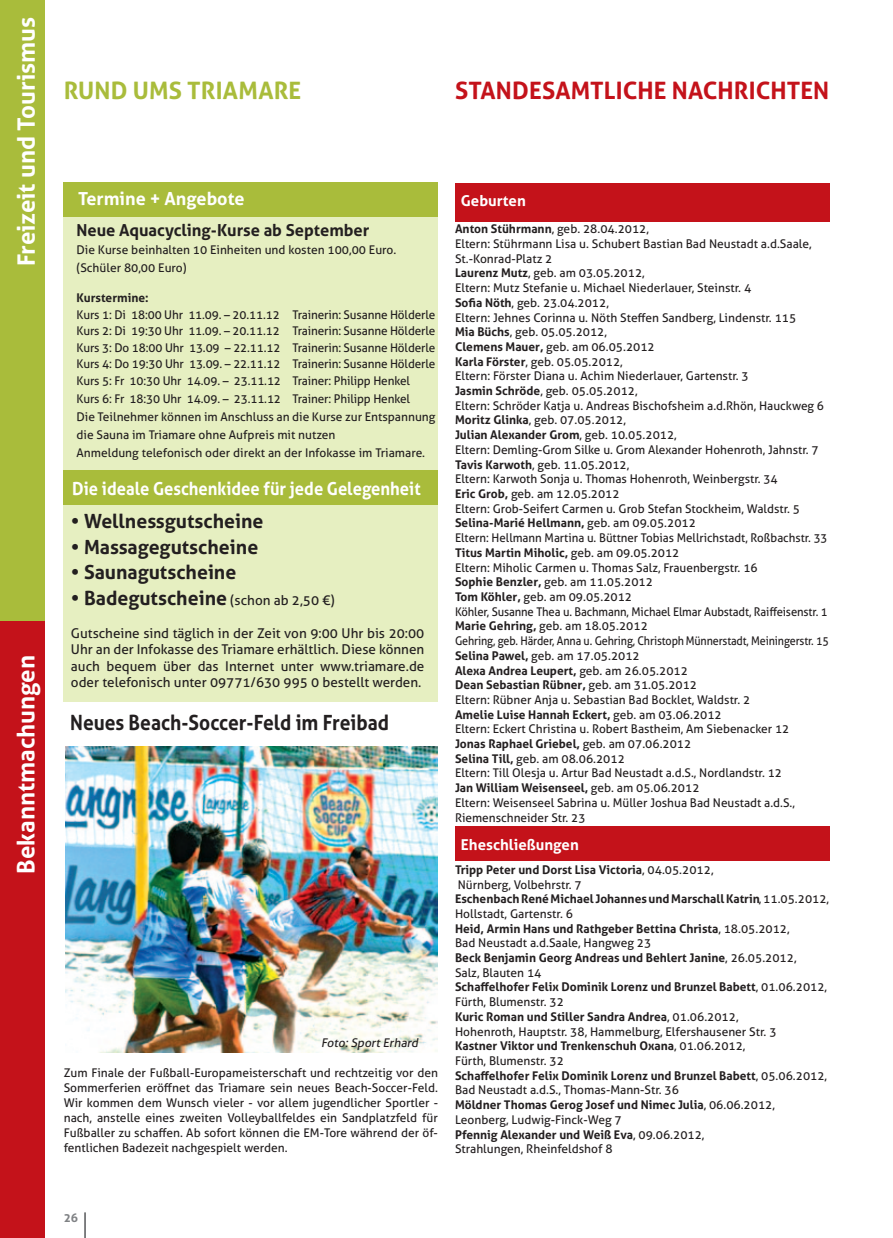
<style>
.page{position:relative;width:893px;height:1238px;background:#fff}
.page>*{position:absolute;margin:0;border:0;box-sizing:border-box;transform-origin:0 0}
.t1{font:700 24px "Aller";color:#fff}
.t2{font:700 24px "Aller";letter-spacing:.005em;color:#c4121a}
.t3{font:700 24px "Aller";letter-spacing:.01em;color:#a9bc3b}
.t4{font:700 21px "Aller";color:#231f20;scale:.92 1}
.t5{font:700 19.5px "Aller";color:#231f20}
.t6{font:700 18px "Aller";color:#fff;scale:.92 1}
.t7{font:700 18px "Aller";color:#fff}
.t8{font:700 16.5px "Aller";color:#231f20}
.t9{font:700 15px "Aller";color:#fff}
.t10{font:13.5px/16.5px "Aller";color:#231f20;text-align:justify}
.t11{font:12px/14.7px "Aller";color:#231f20}
.t12{font:italic 12px "Aller";color:#231f20}
.t13{font:700 12px "Aller";color:#231f20}
.t14{font:700 12px "Aller";color:#808285}
.s1{font-weight:400;font-size:13.5px}
.s2{font-weight:700}
</style>
<div class="page">
<div style="left:0;top:0;width:45px;height:625px;background:#a9bc3b"></div>
<div style="left:64px;top:192px;width:374px;height:510px;background:#e6efc1"></div>
<div style="left:64px;top:183px;width:374px;height:34px;background:#a9bc3b"></div>
<div style="left:64px;top:470px;width:374px;height:34px;background:#a9bc3b"></div>
<img style="left:66px;top:746px;width:372px;height:306px">
<div style="left:455px;top:183px;width:374px;height:38px;background:#c4121a"></div>
<div style="left:455px;top:826px;width:374px;height:34px;background:#c4121a"></div>
<div style="left:0;top:621px;width:45px;height:616px;background:#c4121a"></div>
<svg style="left:85px;top:1212px;width:1px;height:25px"></svg>
<h1 class="t1" style="left:11px;top:266px;width:251px;rotate:-90deg">Freizeit und Tourismus</h1>
<h1 class="t1" style="left:11px;top:873px;width:220px;rotate:-90deg">Bekanntmachungen</h1>
<h1 class="t3" style="left:64px;top:76px;width:239px">Ru nd ums triamare</h1>
<h1 class="t2" style="left:455px;top:76px;width:376px">standesamtliche nachrichten</h1>
<h3 class="t7" style="left:78px;top:187px;width:168px">Termine + Angebote</h3>
<h3 class="t8" style="left:77px;top:220px;width:294px">Neue Aquacycling-Kurse ab September</h3>
<p class="t11" style="left:77px;top:241px;width:321px;line-height:18px">Die Kurse beinhalten 10 Einheiten und kosten 100,00 Euro. (Schüler 80,00 Euro)</p>
<p class="t13" style="left:77px;top:291px;width:74px">Kurstermine:</p>
<p class="t11" style="left:77px;top:306px;width:360px;line-height:16.5px;text-align:justify">Kurs 1: Di 18:00 Uhr 11.09. – 20.11.12 Trainerin: Susanne Hölderle Kurs 2: Di 19:30 Uhr 11.09. – 20.11.12 Trainerin: Susanne Hölderle Kurs 3: Do 18:00 Uhr 13.09 – 22.11.12 Trainerin: Susanne Hölderle Kurs 4: Do 19:30 Uhr 13.09. – 22.11.12 Trainerin: Susanne Hölderle Kurs 5: Fr 10:30 Uhr 14.09. – 23.11.12 Trainer: Philipp Henkel</p>
<p class="t11" style="left:77px;top:389px;width:360px;line-height:18px">Kurs 6: Fr 18:30 Uhr 14.09. – 23.11.12 Trainer: Philipp Henkel<br>Die Teilnehmer können im Anschluss an die Kurse zur Entspannung die Sauna im Triamare ohne Aufpreis mit nutzen<br>Anmeldung telefonisch oder direkt an der Infokasse im Triamare.</p>
<h3 class="t6" style="left:72px;top:477px;width:380px">Die ideale Geschenkidee für jede Gelegenheit</h3>
<h3 class="t5" style="left:71px;top:509px;width:194px">• Wellnessgutscheine</h3>
<h3 class="t5" style="left:71px;top:534px;width:189px">• Massagegutscheine</h3>
<h3 class="t5" style="left:71px;top:560px;width:167px">• Saunagutscheine</h3>
<h3 class="t5" style="left:71px;top:585px;width:265px">• Badegutscheine <span class="s1">(schon ab 2,50 €)</span></h3>
<p class="t10" style="left:71px;top:624px;width:355px">Gutscheine sind täglich in der Zeit von 9:00 Uhr bis 20:00<br>Uhr an der Infokasse des Triamare erhältlich. Diese können auch bequem über das Internet unter www.triamare.de oder telefonisch unter 09771/630 995 0 bestellt werden.</p>
<h2 class="t4" style="left:70px;top:709px;width:348px">Neues Beach-Soccer-Feld im Freibad</h2>
<p class="t12" style="left:321px;top:1035px;width:101px">Foto:Sport Erhard</p>
<p class="t11" style="left:64px;top:1064px;width:376px;text-align:justify">Zum Finale der Fußball-Europameisterschaft und rechtzeitig vor den Sommerferien eröffnet das Triamare sein neues Beach-Soccer-Feld.<br>Wir kommen dem Wunsch vieler - vor allem jugendlicher Sportler - nach, anstelle eines zweiten Volleyballfeldes ein Sandplatzfeld für Fußballer zu schaffen. Ab sofort können die EM-Tore während der öf&shy;fentlichen Badezeit nachgespielt werden.</p>
<p class="t9" style="left:461px;top:192px;width:66px">Geburten</p>
<p class="t11" style="left:455px;top:222px;width:375px"><span class="s2">Anton Stührmann</span>, geb. 28.04.2012,<br>Eltern: Stührmann Lisa u. Schubert Bastian Bad Neustadt a.d.Saale, St.-Konrad-Platz 2<br><span class="s2">Laurenz Mutz</span>, geb. am 03.05.2012,<br>Eltern: Mutz Stefanie u. Michael Niederlauer, Steinstr. 4<br><span class="s2">Sofia Nöth</span> , geb. 23.04.2012,<br>Eltern: Jehnes Corinna u. Nöth Steffen Sandberg, Lindenstr. 115<br><span class="s2">Mia Büchs</span> , geb. 05.05.2012,<br><span class="s2">Clemens Mauer ,</span> geb. am 06.05.2012<br><span class="s2">Karla Förster</span> , geb. 05.05.2012,<br>Eltern: Förster Diana u. Achim Niederlauer, Gartenstr. 3<br><span class="s2">Jasmin Schröde</span>, geb. 05.05.2012,<br>Eltern: Schröder Katja u. Andreas Bischofsheim a.d.Rhön, Hauckweg 6<br><span class="s2">Moritz Glinka</span> , geb. 07.05.2012,<br><span class="s2">Julian Alexander Grom</span> , geb. 10.05.2012,<br>Eltern: Demling-Grom Silke u. Grom Alexander Hohenroth, Jahnstr. 7<br><span class="s2">Tavis Karwoth</span> , geb. 11.05.2012,<br>Eltern: Karwoth Sonja u. Thomas Hohenroth, Weinbergstr. 34<br><span class="s2">Eric Grob,</span> geb. am 12.05.2012<br>Eltern: Grob-Seifert Carmen u. Grob Stefan Stockheim, Waldstr. 5<br><span class="s2">Selina-Marié Hellmann ,</span> geb. am 09.05.2012<br>Eltern: Hellmann Martina u. Büttner Tobias Mellrichstadt, Roßbachstr. 33<br><span class="s2">Titus Martin Miholic ,</span> geb. am 09.05.2012<br>Eltern: Miholic Carmen u. Thomas Salz, Frauenbergstr. 16<br><span class="s2">Sophie Benzler ,</span> geb. am 11.05.2012<br><span class="s2">Tom Köhler ,</span> geb. am 09.05.2012<br>Köhler, Susanne Thea u. Bachmann, Michael Elmar Aubstadt, Raiffeisenstr. 1<br><span class="s2">Marie Gehring ,</span> geb. am 18.05.2012<br>Gehring, geb. Härder, Anna u. Gehring, Christoph Münnerstadt, Meiningerstr. 15<br><span class="s2">Selina Pawel ,</span> geb. am 17.05.2012<br><span class="s2">Alexa Andrea Leupert ,</span> geb. am 26.05.2012<br><span class="s2">Dean Sebastian Rübner ,</span> geb. am 31.05.2012<br>Eltern: Rübner Anja u. Sebastian Bad Bocklet, Waldstr. 2<br><span class="s2">Amelie Luise Hannah Eckert ,</span> geb. am 03.06.2012<br>Eltern: Eckert Christina u. Robert Bastheim, Am Siebenacker 12<br><span class="s2">Jonas Raphael Griebel ,</span> geb. am 07.06.2012<br><span class="s2">Selina Till ,</span> geb. am 08.06.2012<br>Eltern: Till Olesja u. Artur Bad Neustadt a.d.S., Nordlandstr. 12<br><span class="s2">Jan William Weisenseel ,</span> geb. am 05.06.2012<br>Eltern: Weisenseel Sabrina u. Müller Joshua Bad Neustadt a.d.S., Riemenschneider Str. 23</p>
<p class="t9" style="left:461px;top:835px;width:119px">Eheschließungen</p>
<p class="t11" style="left:455px;top:862px;width:376px"><span class="s2">Tripp Peter und Dorst Lisa Victoria</span>, 04.05.2012,<br>Nürnberg, Volbehrstr. 7<br><span class="s2">Eschenbach René Michael Johannes und Marschall Katrin</span> , 11.05.2012, Hollstadt, Gartenstr. 6<br><span class="s2">Heid, Armin Hans und Rathgeber Bettina Christa</span>, 18.05.2012,<br>Bad Neustadt a.d.Saale, Hangweg 23<br><span class="s2">Beck Benjamin Georg Andreas und Behlert Janine</span>, 26.05.2012,<br>Salz, Blauten 14<br><span class="s2">Schaffelhofer Felix Dominik Lorenz und Brunzel Babett</span>, 01.06.2012, Fürth, Blumenstr. 32<br><span class="s2">Kuric Roman und Stiller Sandra Andrea</span>, 01.06.2012,<br>Hohenroth, Hauptstr. 38, Hammelburg, Elfershausener Str. 3<br><span class="s2">Kastner Viktor und Trenkenschuh Oxana</span>, 01.06.2012,<br>Fürth, Blumenstr. 32<br><span class="s2">Schaffelhofer Felix Dominik Lorenz und Brunzel Babett</span>, 05.06.2012, Bad Neustadt a.d.S., Thomas-Mann-Str. 36<br><span class="s2">Möldner Thomas Gerog Josef und Nimec Julia</span> , 06.06.2012, Leonberg, Ludwig-Finck-Weg 7<br><span class="s2">Pfennig Alexander und Weiß Eva</span> , 09.06.2012,<br>Strahlungen, Rheinfeldshof 8</p>
<p class="t14" style="left:64px;top:1209px;width:16px">26</p>
</div>
